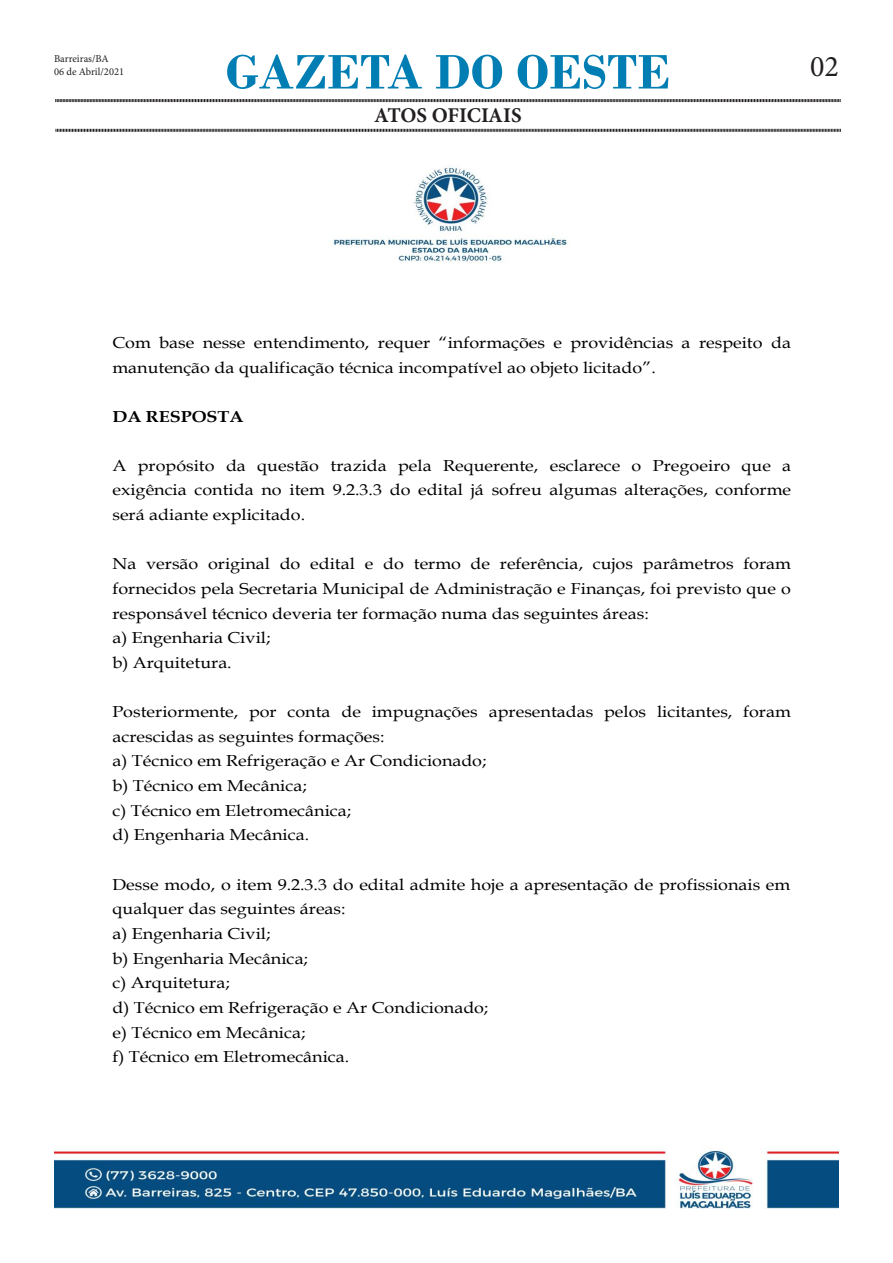
<style>
.page{position:relative;width:893px;height:1263px;background:#fff}
.page>*{position:absolute;margin:0;border:0;box-sizing:border-box;transform-origin:0 0}
.t1{font:700 51px "Bodoni";color:#007eb4}
.t2{font:30px "Minion Pro";color:#231f20}
.t3{font:700 21px "Minion Pro";letter-spacing:-.005em;color:#231f20}
.t4{font:15.9px/24.6px "Book Antiqua";color:#000;scale:1.13 1}
.t5{font:700 15.9px "Book Antiqua";color:#000;scale:1.13 1}
.t6{font:10.5px "Minion Pro";color:#231f20}
</style>
<div class="page">
<svg style="left:55px;top:99px;width:786px;height:4px"></svg>
<svg style="left:55px;top:128px;width:786px;height:4px;background:#908e8e"></svg>
<img style="left:332px;top:166px;width:235px;height:97px">
<img style="left:55px;top:1149px;width:784px;height:60px">
<p class="t1" style="left:226px;top:42px;width:446px">GAZETA DO OESTE</p>
<p class="t3" style="left:374px;top:101px;width:149px">ATOS OFICIAIS</p>
<p class="t6" style="left:54px;top:52px;width:56px">Barreiras/BA</p>
<p class="t6" style="left:54px;top:64px;width:72px">06 de Abril/2021</p>
<p class="t2" style="left:810px;top:46px;width:30px">02</p>
<p class="t4" style="left:112px;top:330px;width:602px">Com base nesse entendimento, requer “informações e providências a respeito da manutenção da qualificação técnica incompatível ao objeto licitado”.</p>
<p class="t5" style="left:112px;top:405px;width:117px">DA RESPOSTA</p>
<p class="t4" style="left:112px;top:452px;width:602px;text-align:justify">A propósito da questão trazida pela Requerente, esclarece o Pregoeiro que a exigência contida no item 9.2.3.3 do edital já sofreu algumas alterações, conforme será adiante explicitado.</p>
<p class="t4" style="left:112px;top:551px;width:602px">Na versão original do edital e do termo de referência, cujos parâmetros foram fornecidos pela Secretaria Municipal de Administração e Finanças, foi previsto que o responsável técnico deveria ter formação numa das seguintes áreas:<br>a) Engenharia Civil;<br>b) Arquitetura.</p>
<p class="t4" style="left:112px;top:699px;width:602px">Posteriormente, por conta de impugnações apresentadas pelos licitantes, foram acrescidas as seguintes formações:<br>a) Técnico em Refrigeração e Ar Condicionado;<br>b) Técnico em Mecânica;<br>c) Técnico em Eletromecânica;<br>d) Engenharia Mecânica.</p>
<p class="t4" style="left:112px;top:872px;width:601px">Desse modo, o item 9.2.3.3 do edital admite hoje a apresentação de profissionais em qualquer das seguintes áreas:<br>a) Engenharia Civil;<br>b) Engenharia Mecânica;<br>c) Arquitetura;<br>d) Técnico em Refrigeração e Ar Condicionado;<br>e) Técnico em Mecânica;<br>f) Técnico em Eletromecânica.</p>
</div>
